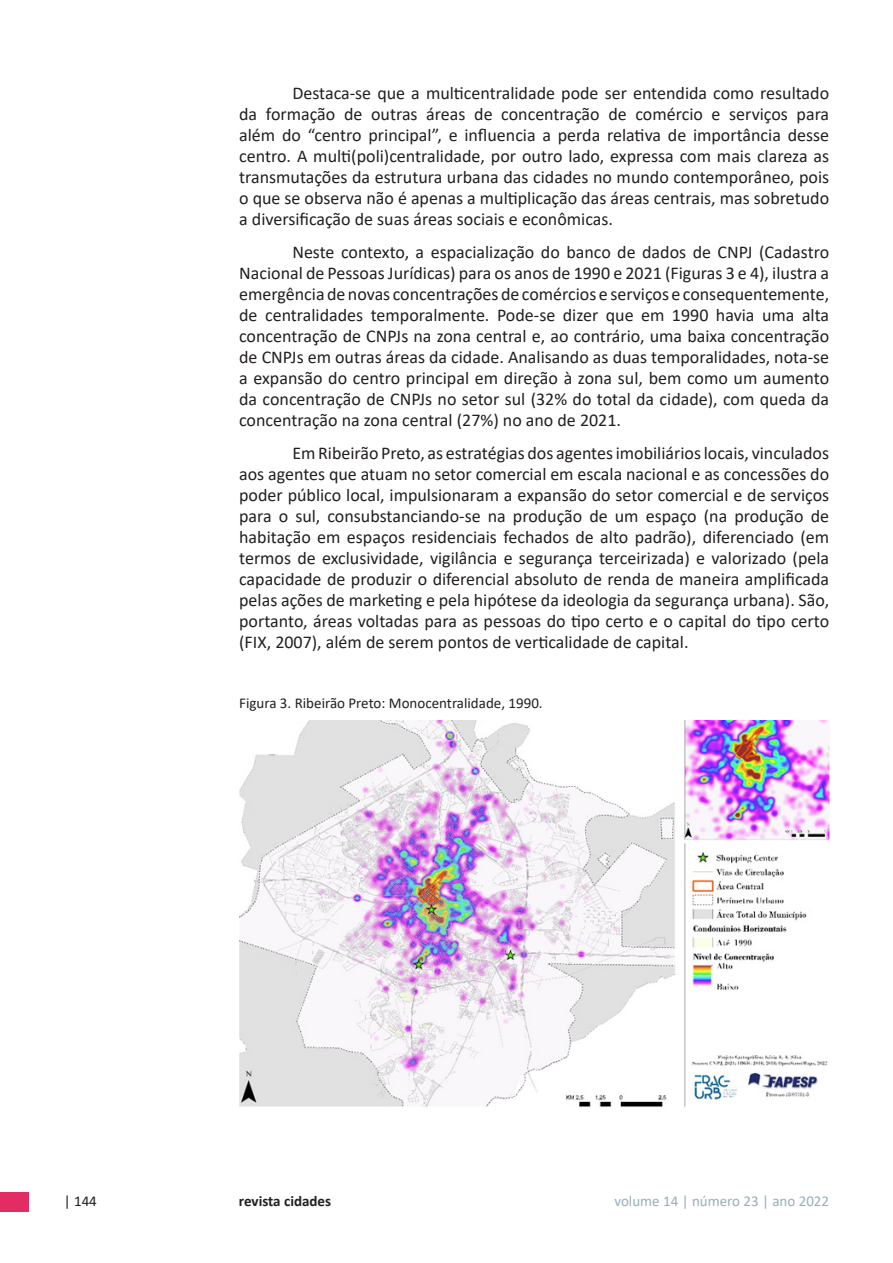
<style>
.page{position:relative;width:893px;height:1263px;background:#fff}
.page>*{position:absolute;margin:0;border:0;box-sizing:border-box;transform-origin:0 0}
.t1{font:18px/21px "Calibri";color:#231f20;text-align:justify}
.t2{font:15px "Calibri";color:#231f20}
.t3{font:15px "Calibri";color:#95b0b7}
.t4{font:700 15px "Calibri";color:#231f20}
</style>
<div class="page">
<div style="left:0;top:1192px;width:29px;height:20px;background:#e22d64"></div>
<img style="left:239px;top:721px;width:590px;height:386px">
<p class="t1" style="left:239px;top:82px;width:591px;text-indent:53px">Destaca-se que a multicentralidade pode ser entendida como resultado da formação de outras áreas de concentração de comércio e serviços para além do “centro principal”, e influencia a perda relativa de importância desse centro. A multi(poli)centralidade, por outro lado, expressa com mais clareza as transmutações da estrutura urbana das cidades no mundo contemporâneo, pois o que se observa não é apenas a multiplicação das áreas centrais, mas sobretudo a diversificação de suas áreas sociais e econômicas.</p>
<p class="t1" style="left:239px;top:241px;width:591px;text-indent:53px">Neste contexto, a espacialização do banco de dados de CNPJ (Cadastro Nacional de Pessoas Jurídicas) para os anos de 1990 e 2021 (Figuras 3 e 4), ilustra a emergência de novas concentrações de comércios e serviços e consequentemente, de centralidades temporalmente. Pode-se dizer que em 1990 havia uma alta concentração de CNPJs na zona central e, ao contrário, uma baixa concentração de CNPJs em outras áreas da cidade. Analisando as duas temporalidades, nota-se a expansão do centro principal em direção à zona sul, bem como um aumento da concentração de CNPJs no setor sul (32% do total da cidade), com queda da concentração na zona central (27%) no ano de 2021.</p>
<p class="t1" style="left:239px;top:442px;width:591px;text-indent:53px">Em Ribeirão Preto, as estratégias dos agentes imobiliários locais, vinculados aos agentes que atuam no setor comercial em escala nacional e as concessões do poder público local, impulsionaram a expansão do setor comercial e de serviços para o sul, consubstanciando-se na produção de um espaço (na produção de habitação em espaços residenciais fechados de alto padrão), diferenciado (em termos de exclusividade, vigilância e segurança terceirizada) e valorizado (pela capacidade de produzir o diferencial absoluto de renda de maneira amplificada pelas ações de marketing e pela hipótese da ideologia da segurança urbana). São, portanto, áreas voltadas para as pessoas do tipo certo e o capital do tipo certo (FIX, 2007), além de serem pontos de verticalidade de capital.</p>
<p class="t2" style="left:239px;top:692px;width:305px">Figura 3. Ribeirão Preto: Monocentralidade, 1990.</p>
<p class="t2" style="left:64px;top:1191px;width:35px">| 144</p>
<p class="t4" style="left:239px;top:1191px;width:94px">revista cidades</p>
<p class="t3" style="left:614px;top:1191px;width:216px">volume 14 | número 23 | ano 2022</p>
</div>
